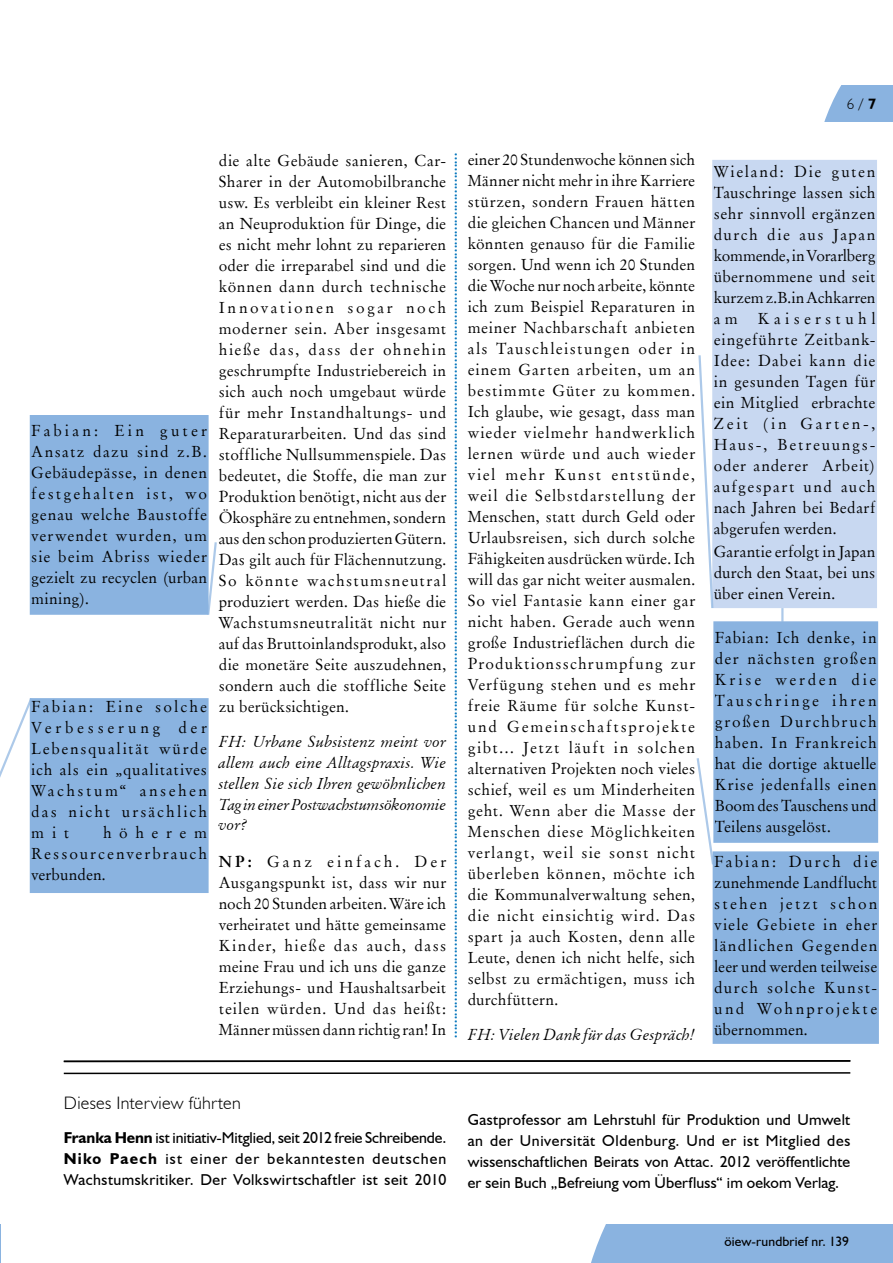
<style>
.page{position:relative;width:893px;height:1263px;background:#fff}
.page>*{position:absolute;margin:0;border:0;box-sizing:border-box;transform-origin:0 0}
.t1{font:300 18px "Humanist 521 BT";letter-spacing:.015em;color:#000}
.t2{font:15.75px/21px "Original Garamond BT";letter-spacing:.015em;color:#000;text-align:justify}
.t3{font:15.75px/21px "Humanist 521 BT";letter-spacing:.015em;color:#000;text-align:justify}
.t4{font:italic 15.75px/21px "Original Garamond BT";letter-spacing:.005em;color:#000;text-align:justify}
.t5{font:300 15px "Humanist 521 BT";color:#000}
.t6{font:700 13.5px "Original Garamond BT";color:#0073bc}
.t7{font:13.5px "Humanist 521 BT";letter-spacing:.01em;color:#000}
.s1{font-weight:700}
.s2{font-family:"Original Garamond BT";font-weight:400}
</style>
<div class="page">
<div style="left:591px;top:1225px;width:302px;height:38px;background:#8ab3e0"></div>
<svg style="left:824px;top:86px;width:69px;height:36px"></svg>
<svg style="left:0;top:1225px;width:1px;height:38px"></svg>
<div style="left:31px;top:699px;width:177px;height:193px;background:#8ab3e0"></div>
<div style="left:30px;top:698px;width:179px;height:195px;border:2px solid #8ab3e0"></div>
<div style="left:31px;top:416px;width:177px;height:198px;background:#8ab3e0"></div>
<div style="left:30px;top:415px;width:179px;height:200px;border:2px solid #8ab3e0"></div>
<svg style="left:206px;top:541px;width:11px;height:74px"></svg>
<svg style="left:0;top:698px;width:34px;height:195px"></svg>
<div style="left:713px;top:161px;width:163px;height:446px;background:#c8d8f1"></div>
<div style="left:712px;top:160px;width:165px;height:448px;border:2px solid #c8d8f1"></div>
<svg style="left:63px;top:1072px;width:788px;height:3px"></svg>
<svg style="left:63px;top:1060px;width:788px;height:3px"></svg>
<div style="left:714px;top:622px;width:163px;height:220px;background:#8ab3e0"></div>
<div style="left:713px;top:621px;width:165px;height:222px;border:2px solid #8ab3e0"></div>
<svg style="left:781px;top:608px;width:2px;height:14px"></svg>
<svg style="left:698px;top:354px;width:17px;height:254px"></svg>
<div style="left:713px;top:852px;width:165px;height:191px;background:#8ab3e0"></div>
<div style="left:713px;top:851px;width:166px;height:193px;border:2px solid #8ab3e0"></div>
<svg style="left:696px;top:756px;width:20px;height:110px"></svg>
<p class="t2" style="left:31px;top:420px;width:177px">Fabian: Ein guter Ansatz dazu sind z.B.<br>Gebäudepässe, in denen festgehalten ist, wo genau welche Baustoffe verwendet wurden, um sie beim Abriss wieder gezielt zu recyclen (urban mining).</p>
<p class="t2" style="left:31px;top:696px;width:177px">Fabian: Eine solche Verbesserung der Lebensqualität würde ich als ein „qualitatives Wachstum“ ansehen das nicht ursächlich mit</p>
<p class="t2" style="left:31px;top:822px;width:177px;text-indent:72px">höherem Ressourcenverbrauch verbunden.</p>
<p class="t2" style="left:219px;top:150px;width:229px">die alte Gebäude sanieren, Car-Sharer in der Automobilbranche usw. Es verbleibt ein kleiner Rest an Neuproduktion für Dinge, die es nicht mehr lohnt zu reparieren oder die irreparabel sind und die können dann durch technische Innovationen sogar noch moderner sein. Aber insgesamt hieße das, dass der ohnehin geschrumpfte Industriebereich in sich auch noch umgebaut würde für mehr Instandhaltungs- und Reparaturarbeiten. Und das sind stoffliche Nullsummenspiele. Das bedeutet, die Stoffe, die man zur Produktion benötigt, nicht aus der Ökosphäre zu entnehmen, sondern aus den schon produzierten Gütern.<br>Das gilt auch für Flächennutzung.<br>So könnte wachstumsneutral produziert werden. Das hieße die Wachstumsneutralität nicht nur auf das Bruttoinlandsprodukt, also die monetäre Seite auszudehnen, sondern auch die stoffliche Seite zu berücksichtigen.</p>
<p class="t4" style="left:219px;top:730px;width:229px">FH: Urbane Subsistenz meint vor allem auch eine Alltagspraxis. Wie stellen Sie sich Ihren gewöhnlichen Tag in einer Postwachstumsökonomie vor?</p>
<p class="t2" style="left:219px;top:851px;width:229px"><span class="s1">NP:</span> Ganz einfach. Der Ausgangspunkt ist, dass wir nur noch 20 Stunden arbeiten. Wäre ich verheiratet und hätte gemeinsame Kinder, hieße das auch, dass meine Frau und ich uns die ganze Erziehungs- und Haushaltsarbeit teilen würden. Und das heißt:<br>Männer müssen dann richtig ran! In</p>
<p class="t6" style="left:444px;top:1038px;width:886px;rotate:-90deg">.................................................................................................................................................................................................................................................</p>
<p class="t2" style="left:468px;top:149px;width:229px">einer 20 Stundenwoche können sich Männer nicht mehr in ihre Karriere stürzen, sondern Frauen hätten die gleichen Chancen und Männer könnten genauso für die Familie sorgen. Und wenn ich 20 Stunden die Woche nur noch arbeite, könnte ich zum Beispiel Reparaturen in meiner Nachbarschaft anbieten als Tauschleistungen oder in einem Garten arbeiten, um an bestimmte Güter zu kommen.<br>Ich glaube, wie gesagt, dass man wieder vielmehr handwerklich lernen würde und auch wieder viel mehr Kunst entstünde, weil die Selbstdarstellung der Menschen, statt durch Geld oder Urlaubsreisen, sich durch solche Fähigkeiten ausdrücken würde. Ich will das gar nicht weiter ausmalen.<br>So viel Fantasie kann einer gar nicht haben. Gerade auch wenn große Industrieflächen durch die Produktionsschrumpfung zur Verfügung stehen und es mehr freie Räume für solche Kunst&shy;und Gemeinschaftsprojekte gibt... Jetzt läuft in solchen alternativen Projekten noch vieles schief, weil es um Minderheiten geht. Wenn aber die Masse der Menschen diese Möglichkeiten verlangt, weil sie sonst nicht überleben können, möchte ich die Kommunalverwaltung sehen, die nicht einsichtig wird. Das spart ja auch Kosten, denn alle Leute, denen ich nicht helfe, sich selbst zu ermächtigen, muss ich durchfüttern.</p>
<p class="t4" style="left:468px;top:1024px;width:229px">FH: Vielen Dank für das Gespräch!</p>
<p class="t5" style="left:847px;top:95px;width:31px">6 <span class="s2">/</span> <span class="s1">7</span></p>
<p class="t2" style="left:714px;top:161px;width:163px">Wieland: Die guten Tauschringe lassen sich sehr sinnvoll ergänzen durch die aus Japan kommende, in Vorarlberg übernommene und seit kurzem z.B.in Achkarren a m</p>
<p class="t2" style="left:714px;top:308px;width:163px;text-indent:44px">Kaiserstuhl eingeführte Zeitbank-Idee: Dabei kann die in gesunden Tagen für ein Mitglied erbrachte Zeit (in Garten-, Haus-, Betreuungs&shy;oder anderer Arbeit) aufgespart und auch nach Jahren bei Bedarf abgerufen werden.</p>
<p class="t2" style="left:714px;top:541px;width:163px">Garantie erfolgt in Japan durch den Staat, bei uns über einen Verein.</p>
<p class="t2" style="left:715px;top:627px;width:163px">Fabian: Ich denke, in der nächsten großen Krise werden die Tauschringe ihren großen Durchbruch haben. In Frankreich hat die dortige aktuelle Krise jedenfalls einen Boom des Tauschens und Teilens ausgelöst.</p>
<p class="t2" style="left:714px;top:851px;width:165px">Fabian: Durch die zunehmende Landflucht stehen jetzt schon viele Gebiete in eher ländlichen Gegenden leer und werden teilweise durch solche Kunst&shy;und Wohnprojekte übernommen.</p>
<p class="t1" style="left:64px;top:1092px;width:178px">Dieses Interview führten</p>
<p class="t3" style="left:64px;top:1127px;width:384px"><span class="s1">Franka Henn</span> ist initiativ-Mitglied, seit 2012 freie Schreibende.<br><span class="s1">Niko Paech</span> ist einer der bekanntesten deutschen Wachstumskritiker. Der Volkswirtschaftler ist seit 2010</p>
<p class="t3" style="left:468px;top:1109px;width:384px">Gastprofessor am Lehrstuhl für Produktion und Umwelt an der Universität Oldenburg. Und er ist Mitglied des wissenschaftlichen Beirats von Attac. 2012 veröffentlichte er sein Buch „Befreiung vom Überfluss“ im oekom Verlag.</p>
<p class="t7" style="left:724px;top:1233px;width:126px">öiew-rundbrief nr. 139</p>
</div>
